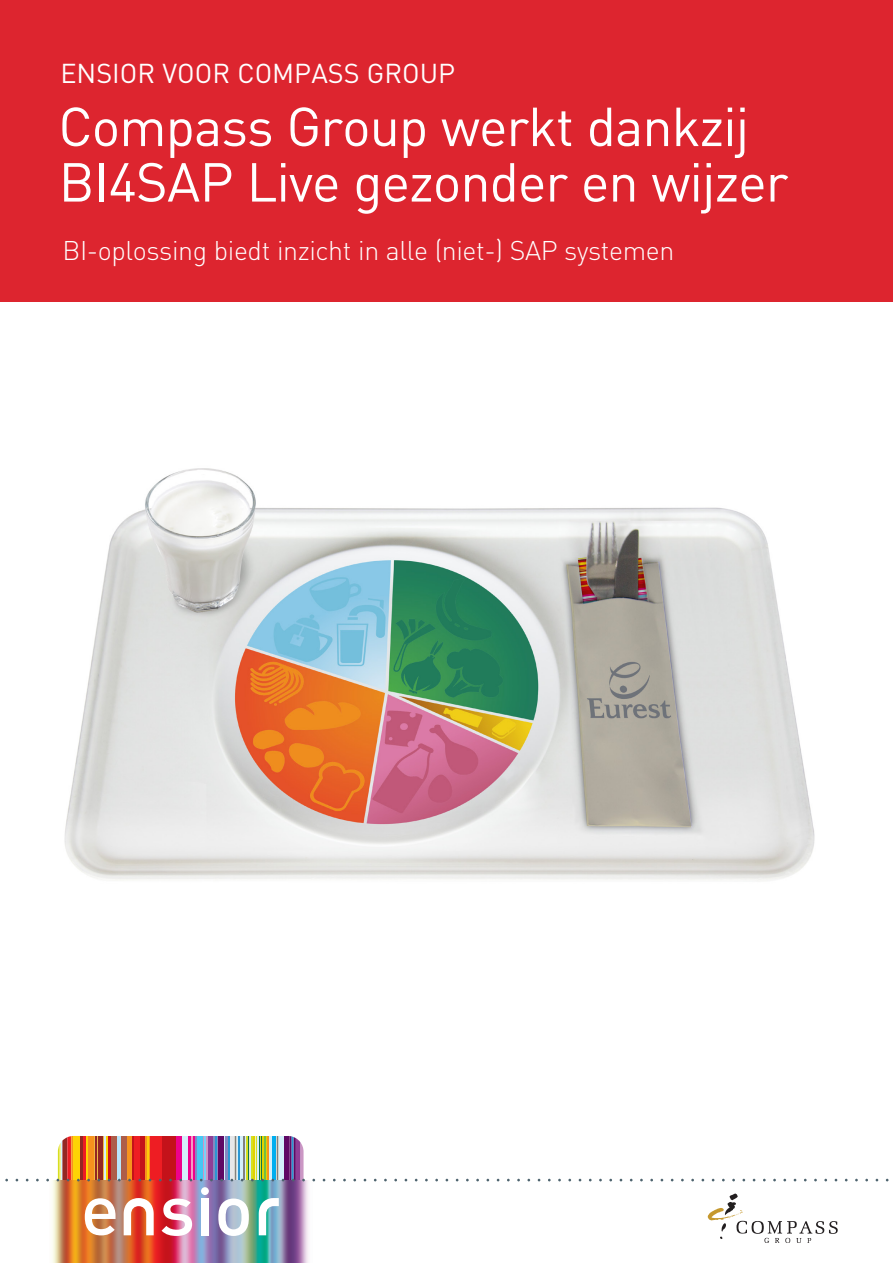
<style>
.page{position:relative;width:893px;height:1263px;background:#fff}
.page>*{position:absolute;margin:0;border:0;box-sizing:border-box;transform-origin:0 0}
.Normaal{font:54px/55.5px "DINOT";letter-spacing:-.02em;color:#fff}
.Normaal-2{font:27px "DINOT";color:#fff}
.Normaal-3{font:300 26.7px "DINOT";letter-spacing:-.015em;color:#fff}
</style>
<div class="page">
<hr style="left:193px;top:1136px;width:3px;height:127px;background:#ed028c">
<hr style="left:196px;top:1136px;width:2px;height:127px;background:#8587c1">
<hr style="left:206px;top:1136px;width:2px;height:127px;background:#cb97c4">
<hr style="left:203px;top:1136px;width:1px;height:127px;background:#cb97c4">
<hr style="left:208px;top:1136px;width:4px;height:127px;background:#8f3e97">
<hr style="left:204px;top:1136px;width:2px;height:127px;background:#79d2f6">
<hr style="left:191px;top:1136px;width:2px;height:127px;background:#f49ac2">
<hr style="left:198px;top:1136px;width:3px;height:127px;background:#45c8f4">
<hr style="left:201px;top:1136px;width:2px;height:127px;background:#45c8f4">
<img style="left:18px;top:1180px;width:317px;height:83px">
<div style="left:201px;top:1198px;width:8px;height:37px;background:#fff"></div>
<div style="left:201px;top:1187px;width:8px;height:8px;background:#fff;border-radius:50%"></div>
<svg style="left:210px;top:1136px;width:95px;height:127px;background:#919cac"></svg>
<svg style="left:57px;top:1136px;width:135px;height:127px;background:#d87357"></svg>
<img style="left:64px;top:468px;width:751px;height:413px">
<div style="left:0;top:0;width:893px;height:302px;background:#dd252f"></div>
<img style="left:708px;top:1208px;width:36px;height:13px">
<svg style="left:736px;top:1221px;width:102px;height:22px"></svg>
<svg style="left:725px;top:1193px;width:13px;height:22px"></svg>
<svg style="left:720px;top:1223px;width:6px;height:16px"></svg>
<p class="Normaal-2" style="left:60px;top:56px;width:396px">ENSIOR VOOR COMPASS GROUP</p>
<p class="Normaal" style="left:58px;top:98px;width:732px">Compass Group werkt dankzij<br>BI4SAP Live gezonder en wijzer</p>
<p class="Normaal-3" style="left:63px;top:234px;width:613px">BI-oplossing biedt inzicht in alle (niet-) SAP systemen</p>
</div>
